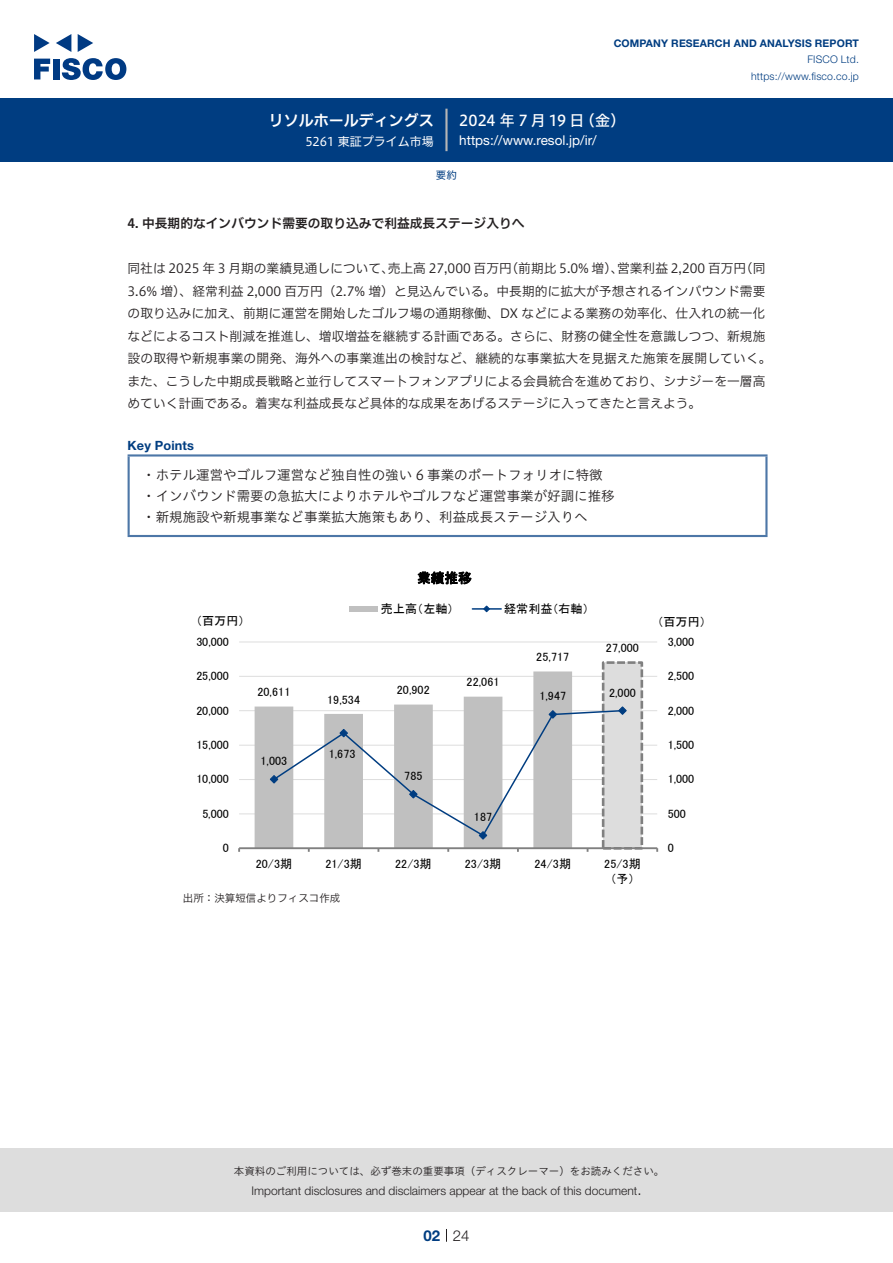
<style>
.page{position:relative;width:893px;height:1263px;background:#fff}
.page>*{position:absolute;margin:0;border:0;box-sizing:border-box;transform-origin:0 0}
.t1{font:15px "Hiragino UD Sans F Std N W5";color:#fff}
.t2{font:15px "Hiragino UD Sans F Std N W6";color:#fff}
.t3{font:300 15px "Helvetica Neue LT Std";color:#231f20}
.t4{font:700 15px "Helvetica Neue LT Std";color:#003d81}
.Key_Points_中{font:13.5px "Hiragino UD Sans Std W3";color:#231f20}
.t5{font:13.5px "Helvetica Neue LT Std";color:#fff}
.t6{font:13.5px "MS P Gothic";color:#000}
.本文{font:12.75px/22.5px "Hiragino UD Sans F Std N W3";color:#231f20}
.小タイトル{font:12.75px "Hiragino UD Sans F Std N W6";color:#231f20}
.Key_Points{font:700 12.75px "Helvetica Neue LT Std";letter-spacing:.015em;color:#003d81}
.t7{font:12.15px "MS P Gothic";color:#000}
.t8{font:12px "MS P Gothic";letter-spacing:.005em;color:#000}
.t9{font:300 12px "Helvetica Neue LT Std";color:#231f20}
.t10{font:12px "Hiragino UD Sans F Std N W4";color:#fff}
.t11{font:10.5px "Hiragino UD Sans Std W3";color:#231f20}
.t12{font:700 10.5px "Helvetica Neue LT Std";letter-spacing:.015em;color:#003d81}
.t13{font:300 10.5px/16.5px "Helvetica Neue LT Std";letter-spacing:.015em;color:#003d81;text-align:right}
.表組み基本スタイル{font:10.5px "Hiragino UD Sans F Std N W3";color:#231f20}
.ヘッダー{font:10.5px "Hiragino UD Sans F Std N W4";color:#003d81}
</style>
<div class="page">
<div style="left:0;top:1148px;width:893px;height:64px;background:#ddd"></div>
<svg style="left:34px;top:59px;width:16px;height:20px"></svg>
<div style="left:53px;top:59px;width:6px;height:20px;background:#003a83"></div>
<svg style="left:62px;top:58px;width:64px;height:22px"></svg>
<svg style="left:34px;top:34px;width:16px;height:18px"></svg>
<svg style="left:78px;top:34px;width:15px;height:18px"></svg>
<svg style="left:56px;top:34px;width:15px;height:18px"></svg>
<div style="left:0;top:98px;width:893px;height:64px;background:#003d81"></div>
<hr style="left:445px;top:109px;width:3px;height:42px;background:#b5b5b6">
<svg style="left:446px;top:1229px;width:1px;height:13px"></svg>
<hr style="left:128px;top:456px;width:2px;height:79px;background:#4d77a7">
<hr style="left:128px;top:454px;width:639px;height:2px;background:#4d77a7">
<hr style="left:765px;top:456px;width:2px;height:79px;background:#4d77a7">
<hr style="left:128px;top:535px;width:639px;height:2px;background:#4d77a7">
<hr style="left:239px;top:813px;width:418px;height:1px;background:#ddd">
<hr style="left:239px;top:779px;width:418px;height:1px;background:#ddd">
<hr style="left:239px;top:745px;width:418px;height:1px;background:#ddd">
<hr style="left:239px;top:710px;width:418px;height:1px;background:#ddd">
<hr style="left:239px;top:676px;width:418px;height:1px;background:#ddd">
<hr style="left:239px;top:642px;width:418px;height:1px;background:#ddd">
<div style="left:603px;top:663px;width:39px;height:185px;background:#ddd"></div>
<div style="left:602px;top:661px;width:41px;height:188px;border:3px dashed #808080"></div>
<svg style="left:255px;top:671px;width:317px;height:176px"></svg>
<hr style="left:239px;top:847px;width:418px;height:2px;background:#808080">
<svg style="left:269px;top:706px;width:358px;height:134px"></svg>
<div style="left:349px;top:606px;width:29px;height:6px;background:#c0c0c0"></div>
<hr style="left:472px;top:608px;width:29px;height:2px;background:#003d81">
<svg style="left:483px;top:605px;width:8px;height:8px"></svg>
<p class="t2" style="left:269px;top:109px;width:167px">リソルホールディングス</p>
<p class="t10" style="left:305px;top:132px;width:130px">5261 東証プライム市場</p>
<p class="t12" style="left:614px;top:37px;width:247px">COMPANY RESEARCH AND ANALYSIS REPORT</p>
<p class="t13" style="left:751px;top:51px;width:109px">FISCO Ltd. https://www.fisco.co j p.</p>
<p class="t1" style="left:580px;top:109px;width:47px">（金(</p>
<p class="t1" style="left:459px;top:109px;width:127px">2024 年 7 月 19 日</p>
<p class="t5" style="left:459px;top:132px;width:139px">https://www.resol j p. /i r/</p>
<p class="ヘッダー" style="left:436px;top:167px;width:22px">要約</p>
<p class="小タイトル" style="left:128px;top:214px;width:399px">4. 中長期的なインバウンド需要の取り込みで利益成長ステージ入りへ</p>
<p class="本文" style="left:505px;top:256px;width:120px">（前期比 5.0% 増）、</p>
<p class="本文" style="left:617px;top:256px;width:131px">営業利益 2,200 百万円</p>
<p class="本文" style="left:128px;top:256px;width:645px">同社は 2025 年 3 月期の業績見通しについて、<br>3.6% 増）、経常利益 2,000 百万円（2.7% 増）と見込んでいる。中長期的に拡大が予想されるインバウンド需要の取り込みに加え、前期に運営を開始したゴルフ場の通期稼働、DX などによる業務の効率化、仕入れの統一化などによるコスト削減を推進し、増収増益を継続する計画である。さらに、財務の健全性を意識しつつ、新規施設の取得や新規事業の開発、海外への事業進出の検討など、継続的な事業拡大を見据えた施策を展開していく。また、こうした中期成長戦略と並行してスマー卜フォンアプリによる会員統合を進めており、シナジーを一層高めていく計画である。着実な利益成長など具体的な成果をあげるステージに入ってきたと言えよう。</p>
<p class="Key_Points" style="left:128px;top:438px;width:68px">Key Points</p>
<p class="Key_Points_中" style="left:142px;top:465px;width:462px">・ホテル運営やゴルフ運営など独自性の強い 6 事業のポートフォリオに特徴</p>
<p class="Key_Points_中" style="left:142px;top:486px;width:474px">・インバウンド需要の急拡大によりホテルやゴルフなど運営事業が好調に推移</p>
<p class="Key_Points_中" style="left:142px;top:506px;width:447px">・新規施設や新規事業など事業拡大施策もあり、利益成長ステージ入りへ</p>
<p class="本文" style="left:740px;top:256px;width:27px">（同</p>
<p class="本文" style="left:388px;top:256px;width:126px">売上高 27,000 百万円</p>
<p class="t6" style="left:417px;top:571px;width:56px">業績推移</p>
<p class="t8" style="left:196px;top:615px;width:50px">（百万円）</p>
<p class="t8" style="left:381px;top:602px;width:74px">売上高（左軸）</p>
<p class="t8" style="left:504px;top:602px;width:86px">経常利益（右軸(</p>
<p class="t8" style="left:657px;top:616px;width:50px">（百万円(</p>
<p class="t8" style="left:196px;top:636px;width:34px">30,000</p>
<p class="t8" style="left:536px;top:651px;width:34px">25,717</p>
<p class="t8" style="left:606px;top:642px;width:34px">27,000</p>
<p class="t8" style="left:668px;top:636px;width:28px">3,000</p>
<p class="t8" style="left:196px;top:670px;width:34px">25,000</p>
<p class="t8" style="left:196px;top:704px;width:34px">20,000</p>
<p class="t8" style="left:257px;top:686px;width:34px">20,611</p>
<p class="t8" style="left:327px;top:693px;width:34px">19,534</p>
<p class="t8" style="left:397px;top:684px;width:34px">20,902</p>
<p class="t8" style="left:467px;top:676px;width:34px">22,061</p>
<p class="t8" style="left:539px;top:690px;width:28px">1,947</p>
<p class="t8" style="left:609px;top:686px;width:28px">2,000</p>
<p class="t8" style="left:668px;top:670px;width:28px">2,500</p>
<p class="t8" style="left:668px;top:704px;width:28px">2,000</p>
<p class="t8" style="left:196px;top:739px;width:34px">15,000</p>
<p class="t8" style="left:260px;top:755px;width:28px">1,003</p>
<p class="t8" style="left:329px;top:748px;width:28px">1,673</p>
<p class="t8" style="left:668px;top:739px;width:28px">1,500</p>
<p class="t8" style="left:196px;top:773px;width:34px">10,000</p>
<p class="t8" style="left:404px;top:770px;width:20px">785</p>
<p class="t8" style="left:668px;top:773px;width:28px">1,000</p>
<p class="t8" style="left:202px;top:807px;width:28px">5,000</p>
<p class="t8" style="left:474px;top:811px;width:20px">187</p>
<p class="t8" style="left:668px;top:807px;width:20px">500</p>
<p class="t7" style="left:223px;top:842px;width:8px">0</p>
<p class="t7" style="left:668px;top:842px;width:8px">0</p>
<p class="t8" style="left:256px;top:857px;width:38px">20/3期</p>
<p class="t8" style="left:325px;top:857px;width:38px">21/3期</p>
<p class="t8" style="left:395px;top:857px;width:38px">22/3期</p>
<p class="t8" style="left:465px;top:857px;width:38px">23/3期</p>
<p class="t8" style="left:534px;top:857px;width:38px">24/3期</p>
<p class="t8" style="left:604px;top:857px;width:38px">25/3期</p>
<p class="t8" style="left:610px;top:873px;width:26px">予（ (</p>
<p class="表組み基本スタイル" style="left:183px;top:890px;width:159px">出所：決算短信よりフィスコ作成</p>
<p class="t11" style="left:234px;top:1163px;width:432px">本資料のご利用については、必ず巻末の重要事項（ディスクレーマー）をお読みください。</p>
<p class="t3" style="left:637px;top:1180px;width:6px">.</p>
<p class="t9" style="left:251px;top:1183px;width:387px">Important disclosures and disclaimers appear at the back of this document</p>
<p class="t4" style="left:423px;top:1226px;width:18px">02</p>
<p class="t3" style="left:453px;top:1226px;width:18px">24</p>
</div>
